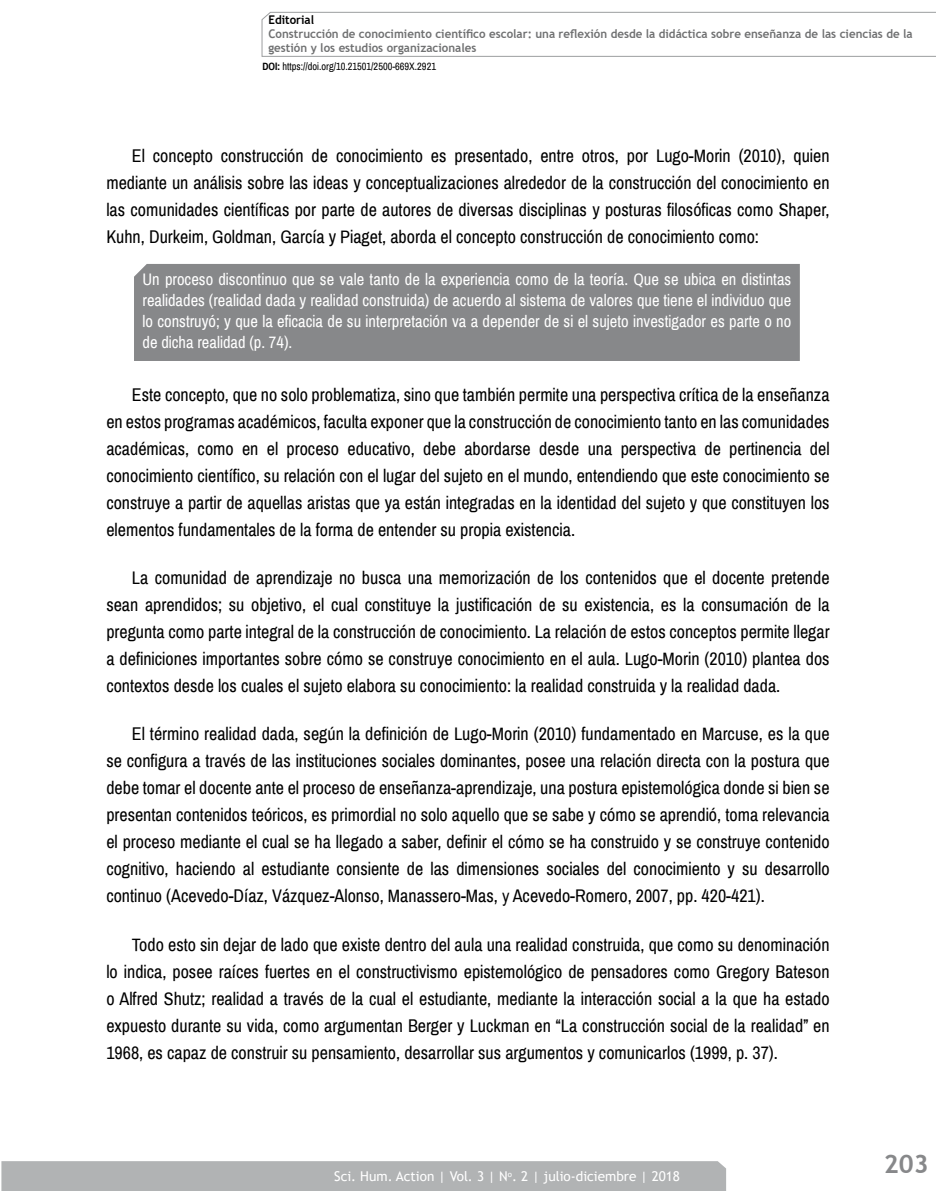
<style>
.page{position:relative;width:936px;height:1191px;background:#fff}
.page>*{position:absolute;margin:0;border:0;box-sizing:border-box;transform-origin:0 0}
.t1{font:700 25.5px "Trebuchet MS";color:#87888a}
.t2{font:18px/27px "Archivo Narrow";color:#000;text-align:justify}
.t3{font:16.5px/21px "Archivo Narrow";color:#fff;text-align:justify}
.t4{font:13.5px "Trebuchet MS";color:#fff}
.t5{font:700 12px/13.8px "Trebuchet MS";color:#707172;scale:.96 1}
.t6{font:700 12px "Trebuchet MS";color:#000;scale:.96 1}
.t7{font:10.5px "Archivo Narrow";color:#000}
.s1{font-weight:700}
.s2{font-family:"Arial Narrow"}
</style>
<div class="page">
<div style="left:1px;top:1161px;width:725px;height:30px;background:#b1b3b4"></div>
<svg style="left:261px;top:12px;width:674px;height:45px"></svg>
<div style="left:134px;top:264px;width:665px;height:97px;background:#87888a"></div>
<p class="t6" style="left:268px;top:12px;width:49px">Editorial</p>
<p class="t5" style="left:268px;top:27px;width:672px">Construcción de conocimiento científico escolar: una reflexión desde la didáctica sobre enseñanza de las ciencias de la gestión y los estudios organizacionales</p>
<p class="t7" style="left:262px;top:60px;width:175px"><span class="s1">DOI:</span> https://doi.org/10.21501/2500-669X.2921</p>
<p class="t2" style="left:106px;top:142px;width:724px;text-indent:26px">El concepto construcción de conocimiento es presentado, entre otros, por Lugo-Morin (2010), quien mediante un análisis sobre las ideas y conceptualizaciones alrededor de la construcción del conocimiento en las comunidades científicas por parte de autores de diversas disciplinas y posturas filosóficas como Shaper, Kuhn, Durkeim, Goldman, García y Piaget, aborda el concepto construcción de conocimiento como:</p>
<p class="t3" style="left:142px;top:269px;width:650px">Un proceso discontinuo que se vale tanto de la experiencia como de la teoría. Que se ubica en distintas realidades (realidad dada y realidad construida) de acuerdo al sistema de valores que tiene el individuo que lo construyó; y que la eficacia de su interpretación va a depender de si el sujeto investigador es parte o no de dicha realidad (p. 74).</p>
<p class="t2" style="left:106px;top:381px;width:724px;text-indent:26px">Este concepto, que no solo problematiza, sino que también permite una perspectiva crítica de la enseñanza en estos programas académicos, faculta exponer que la construcción de conocimiento tanto en las comunidades académicas, como en el proceso educativo, debe abordarse desde una perspectiva de pertinencia del conocimiento científico, su relación con el lugar del sujeto en el mundo, entendiendo que este conocimiento se construye a partir de aquellas aristas que ya están integradas en la identidad del sujeto y que constituyen los elementos fundamentales de la forma de entender su propia existencia.</p>
<p class="t2" style="left:106px;top:564px;width:724px;text-indent:26px">La comunidad de aprendizaje no busca una memorización de los contenidos que el docente pretende sean aprendidos; su objetivo, el cual constituye la justificación de su existencia, es la consumación de la pregunta como parte integral de la construcción de conocimiento. La relación de estos conceptos permite llegar a definiciones importantes sobre cómo se construye conocimiento en el aula. Lugo-Morin (2010) plantea dos contextos desde los cuales el sujeto elabora su conocimiento: la realidad construida y la realidad dada.</p>
<p class="t2" style="left:106px;top:721px;width:724px;text-indent:26px">El término realidad dada, según la definición de Lugo-Morin (2010) fundamentado en Marcuse, es la que se configura a través de las instituciones sociales dominantes, posee una relación directa con la postura que debe tomar el docente ante el proceso de enseñanza-aprendizaje, una postura epistemológica donde si bien se presentan contenidos teóricos, es primordial no solo aquello que se sabe y cómo se aprendió, toma relevancia el proceso mediante el cual se ha llegado a saber, definir el cómo se ha construido y se construye contenido cognitivo, haciendo al estudiante consiente de las dimensiones sociales del conocimiento y su desarrollo continuo (Acevedo-Díaz, Vázquez-Alonso, Manassero-Mas, <span class="s2">y</span> Acevedo-Romero, 2007, pp. 420-421).</p>
<p class="t2" style="left:106px;top:931px;width:724px;text-indent:26px">Todo esto sin dejar de lado que existe dentro del aula una realidad construida, que como su denominación lo indica, posee raíces fuertes en el constructivismo epistemológico de pensadores como Gregory Bateson o Alfred Shutz; realidad a través de la cual el estudiante, mediante la interacción social a la que ha estado expuesto durante su vida, como argumentan Berger y Luckman en “La construcción social de la realidad” en 1968, es capaz de construir su pensamiento, desarrollar sus argumentos y comunicarlos (1999, p. 37).</p>
<p class="t4" style="left:334px;top:1167px;width:347px">Sci. Hum. Action | Vol. 3 | N<sup>o</sup>. 2 | julio-diciembre | 2018</p>
<h1 class="t1" style="left:883px;top:1147px;width:46px">203</h1>
</div>
